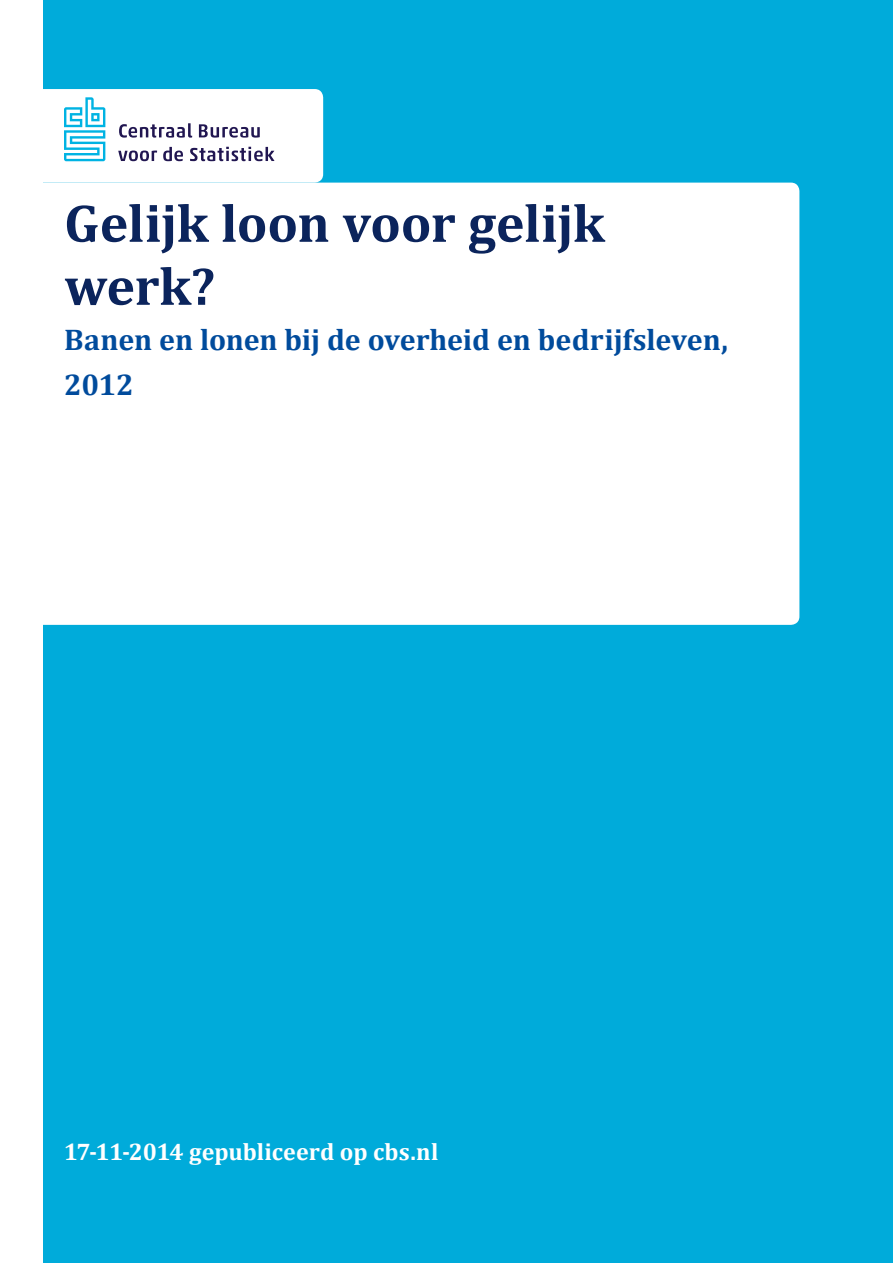
<style>
.page{position:relative;width:893px;height:1263px;background:#00abda}
.page>*{position:absolute;margin:0;border:0;box-sizing:border-box;transform-origin:0 0}
._001_Titel{font:700 54px/63px "Cambria";letter-spacing:-.01em;color:#0b245c}
._001_Sub_Titel{font:700 30px/45px "Cambria";letter-spacing:-.005em;color:#004b9c}
._001_Datum{font:700 24px "Cambria";letter-spacing:-.005em;color:#fff}
</style>
<div class="page">
<div style="left:0;top:0;width:43px;height:1263px;background:#fff"></div>
<div style="left:43px;top:183px;width:756px;height:442px;background:#fff"></div>
<svg style="left:43px;top:89px;width:280px;height:94px;background:#e6edf3"></svg>
<p class="_001_Titel" style="left:64px;top:190px;width:542px">Gelijk loon voor gelijk werk?</p>
<p class="_001_Sub_Titel" style="left:64px;top:316px;width:665px">Banen en lonen bij de overheid en bedrijfsleven,<br>2012</p>
<p class="_001_Datum" style="left:64px;top:1135px;width:376px">17-11-2014 gepubliceerd op cbs.nl</p>
</div>
